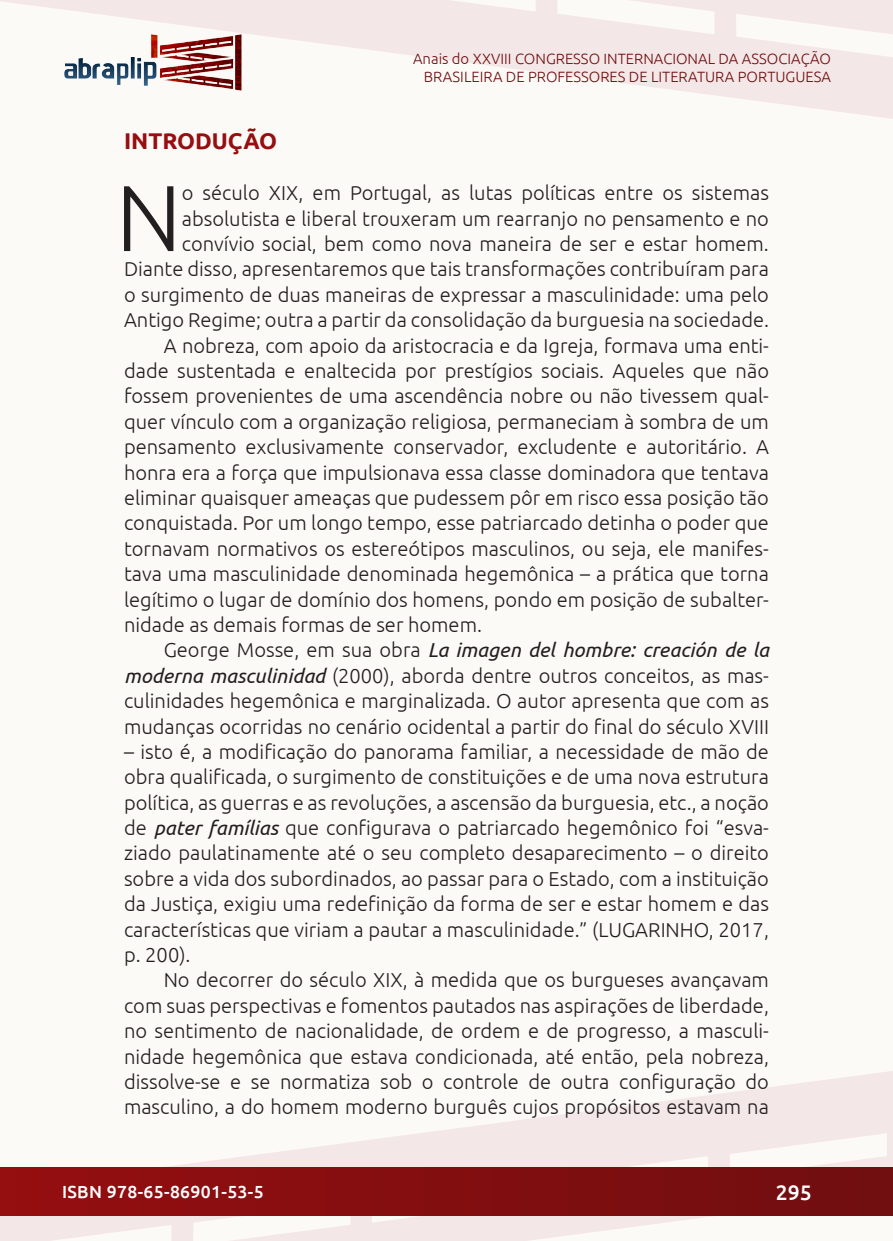
<style>
.page{position:relative;width:893px;height:1241px;background:#fff}
.page>*{position:absolute;margin:0;border:0;box-sizing:border-box;transform-origin:0 0}
._6_CAPITULAR{font:300 93.27px "Ubuntu";color:#231f20}
._5_INTRODUÇÃO{font:700 22.75px "Ubuntu";color:#950e10}
.t1{font:500 21px "Ubuntu";color:#fff}
._7_CORPO{font:300 20.12px/25.4px "Ubuntu";color:#231f20;text-align:justify}
._6_CAPITULAR-2{font:300 20.12px/25.4px "Ubuntu";color:#231f20;text-align:right}
.t2{font:500 17.5px "Ubuntu";letter-spacing:.02em;color:#fff}
.t3{font:300 14.88px/17.8px "Ubuntu";color:#700e10;text-align:right}
.s1{font-weight:400;font-style:italic}
</style>
<div class="page">
<div style="left:0;top:0;width:893px;height:1240px;background:#fcfaf7"></div>
<svg style="left:0;top:1071px;width:893px;height:169px"></svg>
<svg style="left:0;top:0;width:893px;height:119px"></svg>
<div style="left:1px;top:1167px;width:891px;height:47px;background:linear-gradient(to right,#950e10,#700e10)"></div>
<img style="left:62px;top:31px;width:182px;height:62px">
<p class="t3" style="left:413px;top:49px;width:419px">Anais do XXVIII CONGRESSO INTERNACIONAL DA ASSOCIAÇÃO<br>BRASILEIRA DE PROFESSORES DE LITERATURA PORTUGUESA</p>
<p class="_5_INTRODUÇÃO" style="left:124px;top:128px;width:155px">INTRODUÇÃO</p>
<p class="_6_CAPITULAR" style="left:116px;top:162px;width:68px">N</p>
<p class="_6_CAPITULAR-2" style="left:124px;top:180px;width:646px">o século XIX, em Portugal, as lutas políticas entre os sistemas absolutista e liberal trouxeram um rearranjo no pensamento e no convívio social, bem como nova maneira de ser e estar homem.<br>Diante disso, apresentaremos que tais transformações contribuíram para o surgimento de duas maneiras de expressar a masculinidade: uma pelo Antigo Regime; outra a partir da consolidação da burguesia na sociedade.</p>
<p class="_7_CORPO" style="left:124px;top:332px;width:646px;text-indent:40px">A nobreza, com apoio da aristocracia e da Igreja, formava uma enti&shy;dade sustentada e enaltecida por prestígios sociais. Aqueles que não fossem provenientes de uma ascendência nobre ou não tivessem qual&shy;quer vínculo com a organização religiosa, permaneciam à sombra de um pensamento exclusivamente conservador, excludente e autoritário. A honra era a força que impulsionava essa classe dominadora que tentava eliminar quaisquer ameaças que pudessem pôr em risco essa posição tão conquistada. Por um longo tempo, esse patriarcado detinha o poder que tornavam normativos os estereótipos masculinos, ou seja, ele manifes&shy;tava uma masculinidade denominada hegemônica – a prática que torna legítimo o lugar de domínio dos homens, pondo em posição de subalter&shy;nidade as demais formas de ser homem.</p>
<p class="_7_CORPO" style="left:124px;top:637px;width:646px;text-indent:40px">George Mosse, em sua obra <span class="s1">La imagen del hombre: creación de la moderna masculinidad</span> (2000), aborda dentre outros conceitos, as mas&shy;culinidades hegemônica e marginalizada. O autor apresenta que com as mudanças ocorridas no cenário ocidental a partir do final do século XVIII</p>
<p class="_7_CORPO" style="left:124px;top:738px;width:646px">– isto é, a modificação do panorama familiar, a necessidade de mão de obra qualificada, o surgimento de constituições e de uma nova estrutura política, as guerras e as revoluções, a ascensão da burguesia, etc., a noção de <span class="s1">pater famílias</span> que configurava o patriarcado hegemônico foi “esva&shy;ziado paulatinamente até o seu completo desaparecimento – o direito sobre a vida dos subordinados, ao passar para o Estado, com a instituição da Justiça, exigiu uma redefinição da forma de ser e estar homem e das características que viriam a pautar a masculinidade.” (LUGARINHO, 2017, p. 200).</p>
<p class="_7_CORPO" style="left:124px;top:966px;width:646px;text-indent:40px">No decorrer do século XIX, à medida que os burgueses avançavam com suas perspectivas e fomentos pautados nas aspirações de liberdade, no sentimento de nacionalidade, de ordem e de progresso, a masculi&shy;nidade hegemônica que estava condicionada, até então, pela nobreza, dissolve-se e se normatiza sob o controle de outra configuração do masculino, a do homem moderno burguês cujos propósitos estavam na</p>
<p class="t2" style="left:62px;top:1180px;width:203px">ISBN 978-65-86901-53-5</p>
<p class="t1" style="left:776px;top:1178px;width:37px">295</p>
</div>
